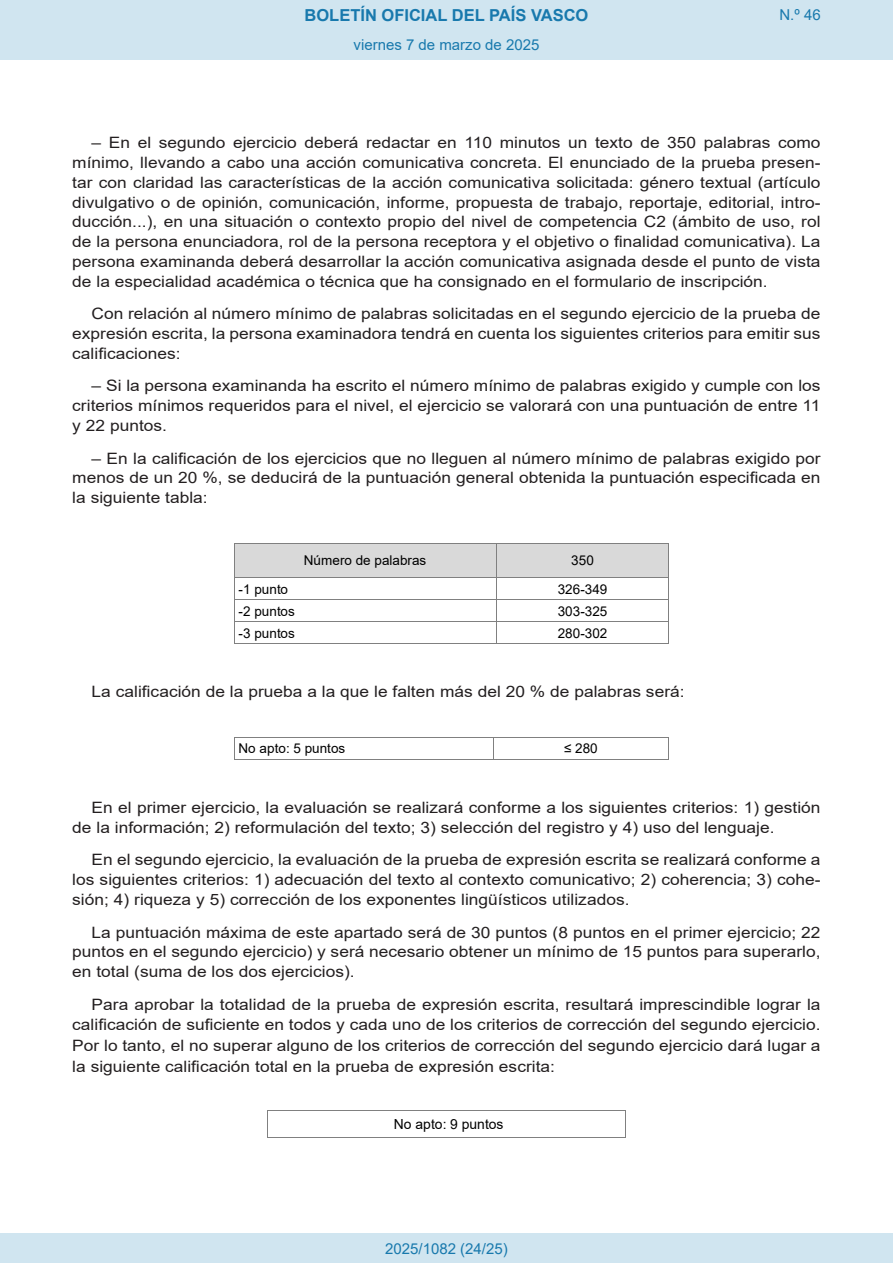
<style>
.page{position:relative;width:893px;height:1263px;background:#fff}
.page>*{position:absolute;margin:0;border:0;box-sizing:border-box;transform-origin:0 0}
.t1{font:700 16.5px "Arial";color:#1879ad}
.BOPVDetalle{font:15.6px/19.8px "Arial";color:#231f20;text-align:justify;scale:1.11 1}
.Paginacion_Centro{font:15px "Arial";color:#1879ad}
.t2{font:13.95px "Arial";color:#000}
.t3{font:13.5px "Arial";letter-spacing:.005em;color:#000}
.s1{font-style:inherit}
</style>
<div class="page">
<div style="left:0;top:0;width:893px;height:60px;background:#d0e5f0"></div>
<div style="left:0;top:1233px;width:893px;height:30px;background:#d0e5f0"></div>
<div style="left:234px;top:543px;width:262px;height:34px;background:#d9d9d9"></div>
<div style="left:497px;top:543px;width:171px;height:34px;background:#d9d9d9"></div>
<hr style="left:234px;top:543px;width:262px;height:1px;background:#808080">
<hr style="left:497px;top:543px;width:171px;height:1px;background:#808080">
<hr style="left:234px;top:543px;width:1px;height:34px;background:#808080">
<hr style="left:496px;top:543px;width:1px;height:34px;background:#808080">
<hr style="left:668px;top:543px;width:1px;height:34px;background:#808080">
<hr style="left:234px;top:577px;width:262px;height:1px;background:#808080">
<hr style="left:497px;top:577px;width:171px;height:1px;background:#808080">
<hr style="left:234px;top:599px;width:262px;height:1px;background:#808080">
<hr style="left:497px;top:599px;width:171px;height:1px;background:#808080">
<hr style="left:234px;top:621px;width:262px;height:1px;background:#808080">
<hr style="left:497px;top:621px;width:171px;height:1px;background:#808080">
<svg style="left:234px;top:578px;width:1px;height:65px"></svg>
<hr style="left:234px;top:643px;width:262px;height:1px;background:#808080">
<svg style="left:496px;top:577px;width:1px;height:67px"></svg>
<hr style="left:497px;top:643px;width:171px;height:1px;background:#808080">
<svg style="left:668px;top:577px;width:1px;height:67px"></svg>
<hr style="left:234px;top:737px;width:259px;height:1px;background:#808080">
<hr style="left:494px;top:737px;width:174px;height:1px;background:#808080">
<svg style="left:234px;top:738px;width:1px;height:21px"></svg>
<hr style="left:234px;top:759px;width:259px;height:1px;background:#808080">
<svg style="left:493px;top:737px;width:1px;height:23px"></svg>
<hr style="left:494px;top:759px;width:174px;height:1px;background:#808080">
<svg style="left:668px;top:737px;width:1px;height:23px"></svg>
<hr style="left:267px;top:1110px;width:359px;height:1px;background:#808080">
<svg style="left:267px;top:1111px;width:1px;height:26px"></svg>
<hr style="left:267px;top:1137px;width:359px;height:1px;background:#808080">
<p class="t1" style="left:305px;top:3px;width:285px">BOLETÍN OFICIAL DEL PAÍS VASCO</p>
<p class="Paginacion_Centro" style="left:353px;top:35px;width:187px">viernes 7 de marzo de 2025</p>
<p class="Paginacion_Centro" style="left:779px;top:5px;width:43px">N.º 46</p>
<p class="BOPVDetalle" style="left:72px;top:133px;width:676px;text-indent:19px">– En el segundo ejercicio deberá redactar en 110 minutos un texto de 350 palabras como mínimo, llevando a cabo una acción comunicativa concreta. El enunciado de la prueba presen&shy;tar con claridad las características de la acción comunicativa solicitada: género textual (artículo divulgativo o de opinión, comunicación, informe, propuesta de trabajo, reportaje, editorial, intro&shy;ducción...), en una situación o contexto propio del nivel de competencia C2 (ámbito de uso, rol de la persona enunciadora, rol de la persona receptora y el objetivo o finalidad comunicativa). La persona examinanda deberá desarrollar la acción comunicativa asignada desde el punto de vista de la especialidad académica o técnica que ha consignado en el formulario de inscripción.</p>
<p class="BOPVDetalle" style="left:72px;top:304px;width:676px;text-indent:19px">Con relación al número mínimo de palabras solicitadas en el segundo ejercicio de la prueba de expresión escrita, la persona examinadora tendrá en cuenta los siguientes criterios para emitir sus calificaciones:</p>
<p class="BOPVDetalle" style="left:72px;top:376px;width:676px;text-indent:19px">– Si la persona examinanda ha escrito el número mínimo de palabras exigido y cumple con los criterios mínimos requeridos para el nivel, el ejercicio se valorará con una puntuación de entre 11 y 22 puntos.</p>
<p class="BOPVDetalle" style="left:72px;top:448px;width:676px;text-indent:19px">– En la calificación de los ejercicios que no lleguen al número mínimo de palabras exigido por menos de un 20 %, se deducirá de la puntuación general obtenida la puntuación especificada en la siguiente tabla:</p>
<p class="t3" style="left:304px;top:551px;width:124px">Número de palabras</p>
<p class="t3" style="left:571px;top:551px;width:24px">350</p>
<p class="t3" style="left:239px;top:580px;width:51px">-1 punto</p>
<p class="t3" style="left:558px;top:580px;width:51px">326-349</p>
<p class="t3" style="left:239px;top:601px;width:58px">-2 puntos</p>
<p class="t3" style="left:558px;top:601px;width:51px">303-325</p>
<p class="t3" style="left:239px;top:623px;width:58px">-3 puntos</p>
<p class="t3" style="left:558px;top:623px;width:51px">280-302</p>
<p class="BOPVDetalle" style="left:92px;top:682px;width:536px">La calificación de la prueba a la que le falten más del 20 % de palabras será:</p>
<p class="t3" style="left:239px;top:739px;width:108px">No apto: 5 puntos</p>
<p class="t3" style="left:564px;top:739px;width:35px"><span class="s1">≤</span> 280</p>
<p class="BOPVDetalle" style="left:72px;top:798px;width:676px;text-indent:19px">En el primer ejercicio, la evaluación se realizará conforme a los siguientes criterios: 1) gestión de la información; 2) reformulación del texto; 3) selección del registro y 4) uso del lenguaje.</p>
<p class="BOPVDetalle" style="left:72px;top:850px;width:676px;text-indent:19px">En el segundo ejercicio, la evaluación de la prueba de expresión escrita se realizará conforme a los siguientes criterios: 1) adecuación del texto al contexto comunicativo; 2) coherencia; 3) cohe&shy;sión; 4) riqueza y 5) corrección de los exponentes lingüísticos utilizados.</p>
<p class="BOPVDetalle" style="left:72px;top:922px;width:676px;text-indent:19px">La puntuación máxima de este apartado será de 30 puntos (8 puntos en el primer ejercicio; 22 puntos en el segundo ejercicio) y será necesario obtener un mínimo de 15 puntos para superarlo, en total (suma de los dos ejercicios).</p>
<p class="BOPVDetalle" style="left:72px;top:994px;width:676px;line-height:20.5px;text-indent:19px">Para aprobar la totalidad de la prueba de expresión escrita, resultará imprescindible lograr la calificación de suficiente en todos y cada uno de los criterios de corrección del segundo ejercicio.<br>Por lo tanto, el no superar alguno de los criterios de corrección del segundo ejercicio dará lugar a la siguiente calificación total en la prueba de expresión escrita:</p>
<p class="t2" style="left:394px;top:1115px;width:111px">No apto: 9 puntos</p>
<p class="Paginacion_Centro" style="left:385px;top:1238px;width:124px">2025/1082 (24/25)</p>
</div>
